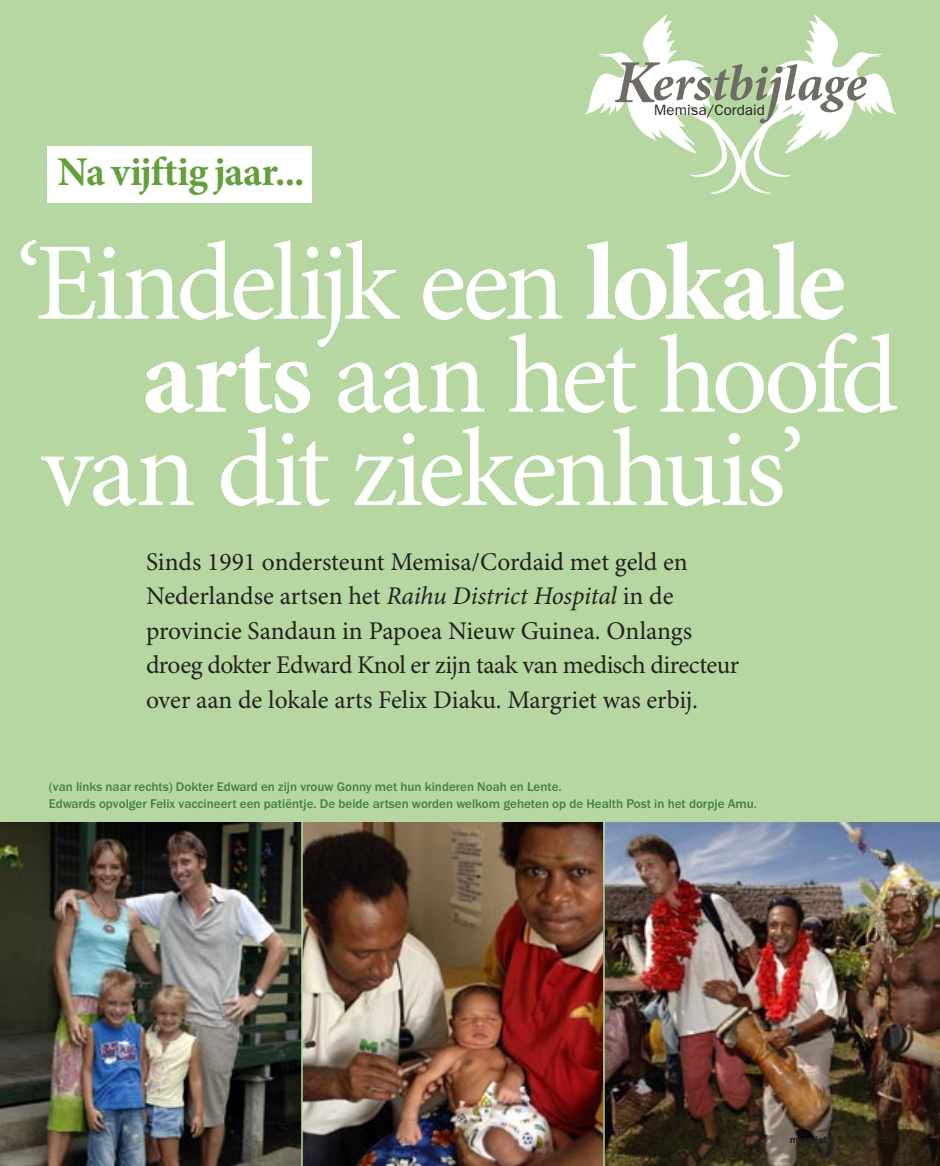
<style>
.page{position:relative;width:940px;height:1166px;background:#fff}
.page>*{position:absolute;margin:0;border:0;box-sizing:border-box;transform-origin:0 0}
.Kop_M{font:110.4px "Minion Pro";letter-spacing:-.04em;color:#fff}
.t1{font:700 40.95px "Minion Pro";letter-spacing:-.02em;color:#63a03c}
.Intro_M{font:25.5px/34.5px "Minion Pro";letter-spacing:-.005em;color:#242220}
.Tussenkop_FG{font:15px "Franklin Gothic";color:#242220}
.t2{font:13.5px "Franklin Gothic";color:#242220}
.Fotobijschrift{font:500 13.05px "Franklin Gothic";color:#428439}
.s1{font-weight:700}
.s2{font-style:italic}
</style>
<div class="page">
<div style="left:0;top:0;width:940px;height:1165px;background:#b6d7a1"></div>
<img style="left:303px;top:822px;width:300px;height:343px">
<img style="left:605px;top:822px;width:335px;height:343px">
<img style="left:0;top:822px;width:301px;height:343px">
<svg style="left:790px;top:1135px;width:36px;height:9px"></svg>
<div style="left:47px;top:146px;width:264px;height:57px;background:#fff"></div>
<svg style="left:585px;top:15px;width:311px;height:179px"></svg>
<p class="t1" style="left:58px;top:147px;width:248px">Na vijftig jaar...</p>
<p class="Tussenkop_FG" style="left:654px;top:101px;width:112px">Memisa/Cordaid</p>
<p class="Kop_M" style="left:16px;top:217px;width:831px">‘Eindelijk een <span class="s1">lokale</span></p>
<p class="Kop_M" style="left:142px;top:310px;width:757px"><span class="s1">arts</span> aan het hoofd</p>
<p class="Kop_M" style="left:41px;top:403px;width:765px">van dit ziekenhuis’</p>
<p class="Intro_M" style="left:146px;top:545px;width:543px">Sinds 1991 ondersteunt Memisa/Cordaid met geld en<br>Nederlandse artsen het <span class="s2">Raihu District Hospital</span> in de</p>
<p class="Intro_M" style="left:146px;top:614px;width:548px">provincie Sandaun in Papoea Nieuw Guinea. Onlangs</p>
<p class="Intro_M" style="left:146px;top:648px;width:595px">droeg dokter Edward Knol er zijn taak van medisch directeur over aan de lokale arts Felix Diaku. Margriet was erbij.</p>
<p class="Fotobijschrift" style="left:49px;top:778px;width:514px">(van links naar rechts) Dokter Edward en zijn vrouw Gonny met hun kinderen Noah en Lente.</p>
<p class="Fotobijschrift" style="left:49px;top:796px;width:710px">Edwards opvolger Felix vaccineert een patiëntje. De beide artsen worden welkom geheten op de Health Post in het dorpje Amu.</p>
<p class="t2" style="left:877px;top:1130px;width:18px">89</p>
</div>
